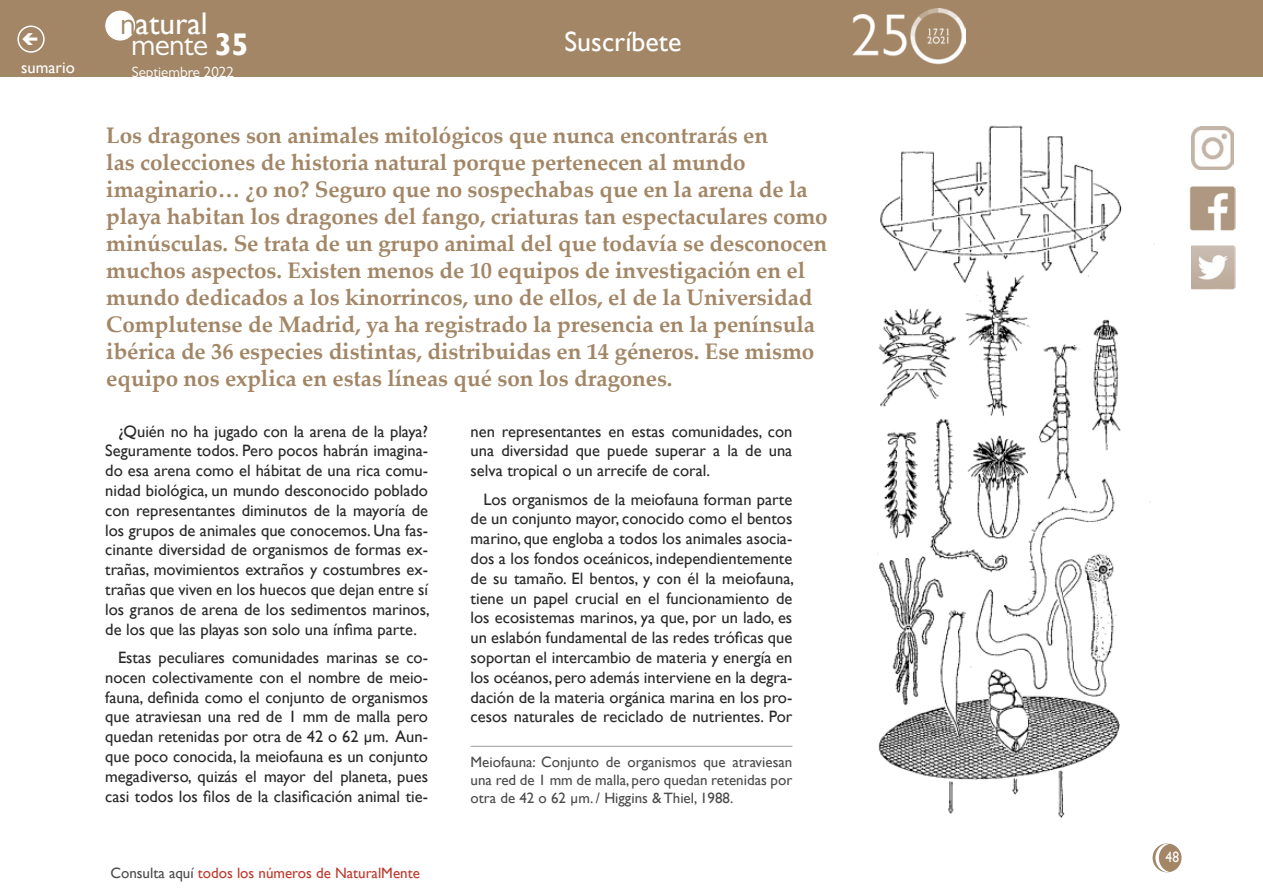
<style>
.page{position:relative;width:1263px;height:893px;background:#fff}
.page>*{position:absolute;margin:0;border:0;box-sizing:border-box;transform-origin:0 0}
.t1{font:31.35px "Gill Sans";color:#fff}
.t2{font:31.35px "Gill Sans MT Pro";letter-spacing:-.02em;color:#fff}
.t3{font:27.9px "Gill Sans";color:#fff}
.t4{font:700 22.5px/27px "Palatino Linotype";letter-spacing:-.005em;color:#a28666}
.t5{font:16.5px/19.8px "Gill Sans";color:#282829;text-align:justify}
.t6{font:16.5px "Gill Sans";color:#fff}
.t7{font:15px/18px "Gill Sans";color:#4b4b4d;text-align:justify}
.t8{font:15px "Gill Sans";color:#bd392b}
.t9{font:15px "Gill Sans MT Pro";color:#fff}
.t10{font:15px "Gill Sans";color:#fff;scale:.9 1}
.s1{font-family:"Gill Sans MT Pro";color:#a28666}
.s2{font-family:"Gill Sans";font-weight:700}
.s3{color:#4b4b4d}
</style>
<div class="page">
<div style="left:1153px;top:844px;width:28px;height:28px;background:#a28666;border-radius:50%"></div>
<div style="left:1152px;top:843px;width:29px;height:29px;border:2px solid #a28666;border-radius:50%"></div>
<div style="left:0;top:0;width:1263px;height:77px;background:#a28666"></div>
<div style="left:106px;top:11px;width:29px;height:29px;background:#fff;border-radius:50%"></div>
<div style="left:105px;top:11px;width:30px;height:30px;border:1px solid #fff;border-radius:50%"></div>
<svg style="left:1155px;top:843px;width:15px;height:29px"></svg>
<div style="left:17px;top:26px;width:28px;height:27px;border:2px solid #fff;border-radius:50%"></div>
<img style="left:1190px;top:186px;width:45px;height:44px">
<img style="left:1191px;top:246px;width:44px;height:44px">
<img style="left:1191px;top:127px;width:42px;height:42px">
<img style="left:853px;top:9px;width:112px;height:55px">
<img style="left:877px;top:125px;width:278px;height:693px">
<hr style="left:471px;top:746px;width:321px;height:1px;background:#9c9e9f">
<p class="t6" style="left:21px;top:58px;width:55px">sumario</p>
<h1 class="t1" style="left:120px;top:5px;width:89px"><span class="s1">n</span>atural</h1>
<h1 class="t2" style="left:131px;top:26px;width:119px">mente <span class="s2">35</span></h1>
<p class="t9" style="left:132px;top:63px;width:104px">Septiembre 2022</p>
<h2 class="t3" style="left:564px;top:25px;width:118px">Suscríbete</h2>
<p class="t4" style="left:106px;top:121px;width:723px">Los dragones son animales mitológicos que nunca encontrarás en<br>las colecciones de historia natural porque pertenecen al mundo imaginario… ¿o no? Seguro que no sospechabas que en la arena de la playa habitan los dragones del fango, criaturas tan espectaculares como minúsculas. Se trata de un grupo animal del que todavía se desconocen muchos aspectos. Existen menos de 10 equipos de investigación en el mundo dedicados a los kinorrincos, uno de ellos, el de la Universidad Complutense de Madrid, ya ha registrado la presencia en la península ibérica de 36 especies distintas, distribuidas en 14 géneros. Ese mismo equipo nos explica en estas líneas qué son los dragones.</p>
<p class="t5" style="left:105px;top:421px;width:326px;text-indent:13px">¿Quién no ha jugado con la arena de la playa?<br>Seguramente todos. Pero pocos habrán imagina&shy;do esa arena como el hábitat de una rica comu&shy;nidad biológica, un mundo desconocido poblado con representantes diminutos de la mayoría de los grupos de animales que conocemos. Una fas&shy;cinante diversidad de organismos de formas ex&shy;trañas, movimientos extraños y costumbres ex&shy;trañas que viven en los huecos que dejan entre sí los granos de arena de los sedimentos marinos, de los que las playas son solo una ínfima parte.</p>
<p class="t5" style="left:105px;top:648px;width:324px;text-indent:13px">Estas peculiares comunidades marinas se co&shy;nocen colectivamente con el nombre de meio&shy;fauna, definida como el conjunto de organismos que atraviesan una red de 1 mm de malla pero quedan retenidas por otra de 42 o 62 µm. Aun&shy;que poco conocida, la meiofauna es un conjunto megadiverso, quizás el mayor del planeta, pues casi todos los filos de la clasificación animal tie-</p>
<p class="t5" style="left:471px;top:421px;width:323px">nen representantes en estas comunidades, con una diversidad que puede superar a la de una selva tropical o un arrecife de coral.</p>
<p class="t5" style="left:471px;top:489px;width:325px;text-indent:13px">Los organismos de la meiofauna forman parte de un conjunto mayor, conocido como el bentos marino, que engloba a todos los animales asocia&shy;dos a los fondos oceánicos, independientemente de su tamaño. El bentos, y con él la meiofauna, tiene un papel crucial en el funcionamiento de los ecosistemas marinos, ya que, por un lado, es un eslabón fundamental de las redes tróficas que soportan el intercambio de materia y energía en los océanos, pero además interviene en la degra&shy;dación de la materia orgánica marina en los pro&shy;cesos naturales de reciclado de nutrientes. Por</p>
<p class="t7" style="left:471px;top:753px;width:323px">Meiofauna: Conjunto de organismos que atraviesan una red de 1 mm de malla, pero quedan retenidas por otra de 42 o 62 µm. / Higgins &amp; Thiel, 1988.</p>
<p class="t8" style="left:110px;top:864px;width:311px"><span class="s3">Consulta aquí</span> todos los números de NaturalMente</p>
<p class="t10" style="left:1165px;top:849px;width:16px">48</p>
</div>
